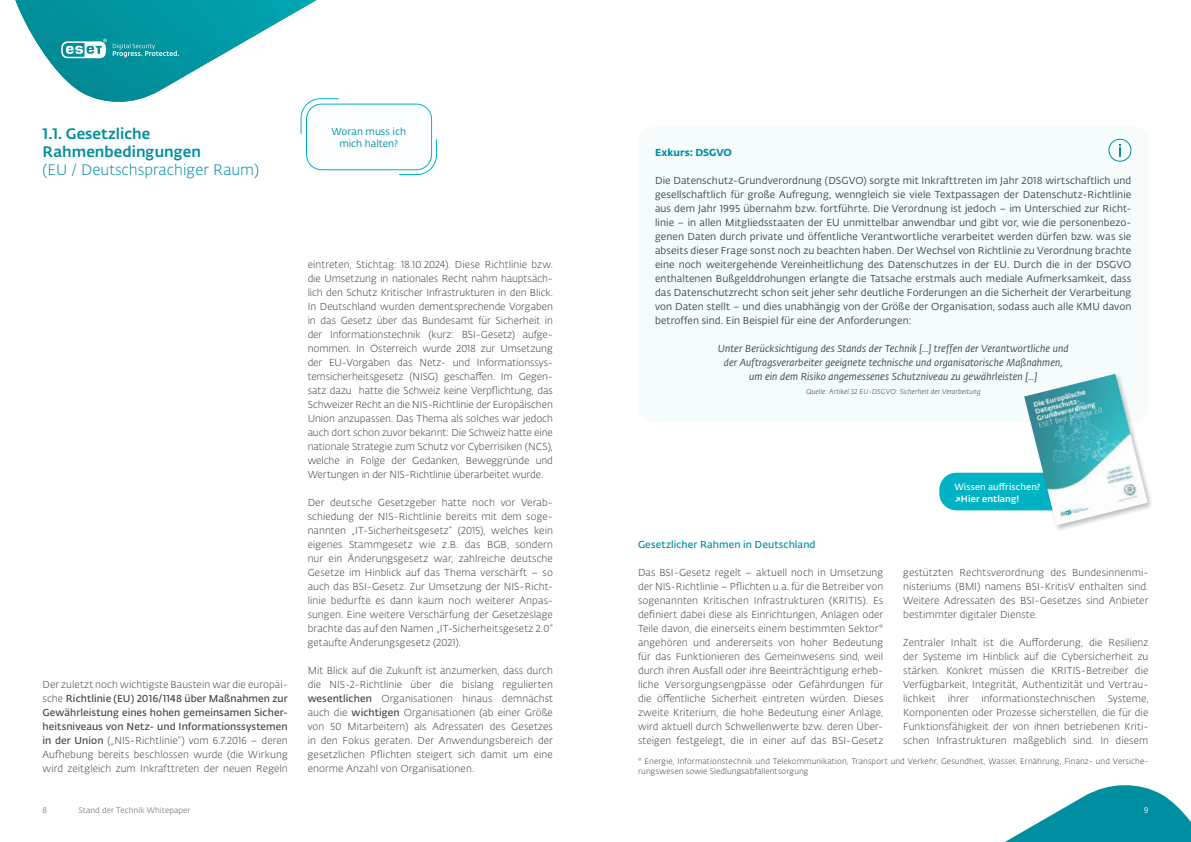
<style>
.page{position:relative;width:1191px;height:842px;background:#fff}
.page>*{position:absolute;margin:0;border:0;box-sizing:border-box;transform-origin:0 0}
.t1{font:15px/18px "Fedra Sans Alt Pro Med LF";letter-spacing:.005em;color:#008fa0}
.t2{font:15px "Fedra Sans Alt Pro Light LF";letter-spacing:.005em;color:#008fa0}
.t3{font:10px/14px "Fedra Sans Alt Pro Light LF";letter-spacing:.005em;color:#3d4548;text-align:justify}
.t4{font:10px/14px "Fedra Sans Alt Pro Book LF";letter-spacing:.01em;color:#3d4548;text-align:justify}
.t5{font:10px/14px "Fedra Sans Alt Pro Book Italic LF";letter-spacing:.005em;color:#3d4548;text-align:center}
.t6{font:10px/14px "Fedra Sans Alt Pro Demi LF";letter-spacing:.01em;color:#3d4548;text-align:justify}
.t7{font:10px "Fedra Sans Alt Pro Demi LF";letter-spacing:.01em;color:#008fa0}
.t8{font:10px/12px "Fedra Sans Alt Pro Book LF";color:#008fa0;text-align:center}
.t9{font:10px "Fedra Sans Alt Pro Bold LF";letter-spacing:.01em;color:#008fa0}
.t10{font:9px "Fedra Sans Alt Pro Demi LF";letter-spacing:.015em;color:#fff}
.t11{font:9px "Fedra Sans Alt Pro Med LF";letter-spacing:.01em;color:#fff}
.t12{font:8px/10px "Fedra Sans Alt Pro Light LF";letter-spacing:.015em;color:#3d4548}
.t13{font:8px "Fedra Sans Alt Pro Book LF";color:#878787}
.t14{font:8px "Fedra Sans Alt Pro Book LF";color:#fff}
.t15{font:7px "Fedra Sans Alt Pro Light Italic LF";letter-spacing:.02em;color:#3d4548}
.s1{font-family:"Fedra Sans Alt Pro Light LF"}
.s2{font-family:"Fedra Sans Alt Pro Demi LF"}
</style>
<div class="page">
<svg style="left:1005px;top:785px;width:186px;height:57px"></svg>
<img style="left:15px;top:0;width:302px;height:102px">
<svg style="left:61px;top:39px;width:46px;height:19px"></svg>
<svg style="left:113px;top:44px;width:66px;height:13px"></svg>
<div style="left:306px;top:104px;width:125px;height:66px;background:#fbfdfe;border-radius:15px"></div>
<div style="left:306px;top:104px;width:126px;height:66px;border:1px solid #00b3c4;border-radius:15px"></div>
<svg style="left:300px;top:98px;width:39px;height:37px"></svg>
<svg style="left:398px;top:139px;width:39px;height:37px"></svg>
<div style="left:638px;top:127px;width:510px;height:295px;background:#f6fbfc;border-radius:14px"></div>
<svg style="left:1119px;top:144px;width:1px;height:13px"></svg>
<div style="left:1108px;top:139px;width:23px;height:23px;border:1px solid #008fa0;border-radius:50%"></div>
<div style="left:939px;top:473px;width:144px;height:37px;background:#00b3c4;border-radius:17px"></div>
<div style="left:1023px;top:373px;width:131px;height:159px;background:#000;opacity:.25"></div>
<img style="left:1024px;top:374px;width:123px;height:151px">
<h1 class="t1" style="left:43px;top:124px;width:160px">1.1. Gesetzliche<br>Rahmenbedingungen</h1>
<h1 class="t2" style="left:43px;top:160px;width:218px">(EU / Deutschsprachiger Raum)</h1>
<p class="t8" style="left:331px;top:125px;width:76px">Woran muss ich mich halten?</p>
<p class="t3" style="left:43px;top:677px;width:247px">Der zuletzt noch wichtigste Baustein war die europäi-</p>
<p class="t6" style="left:43px;top:691px;width:247px"><span class="s1">sche</span> Richtlinie (EU) 2016/1148 über Maßnahmen zur Gewährleistung eines hohen gemeinsamen Sicher&shy;heitsniveaus von Netz- und Informationssystemen</p>
<p class="t3" style="left:43px;top:733px;width:247px"><span class="s2">in der Union</span> („NIS-Richtlinie“) vom 6.7.2016 – deren Aufhebung bereits beschlossen wurde (die Wirkung wird zeitgleich zum Inkrafttreten der neuen Regeln</p>
<p class="t3" style="left:308px;top:257px;width:247px">eintreten, Stichtag: 18.10.2024). Diese Richtlinie bzw. die Umsetzung in nationales Recht nahm hauptsäch&shy;lich den Schutz Kritischer Infrastrukturen in den Blick.<br>In Deutschland wurden dementsprechende Vorgaben in das Gesetz über das Bundesamt für Sicherheit in der Informationstechnik (kurz: BSI-Gesetz) aufge&shy;nommen. In Österreich wurde 2018 zur Umsetzung der EU-Vorgaben das Netz- und Informationssys&shy;temsicherheitsgesetz (NISG) geschaffen. Im Gegen&shy;satz dazu hatte die Schweiz keine Verpflichtung, das Schweizer Recht an die NIS-Richtlinie der Europäischen Union anzupassen. Das Thema als solches war jedoch auch dort schon zuvor bekannt: Die Schweiz hatte eine nationale Strategie zum Schutz vor Cyberrisiken (NCS), welche in Folge der Gedanken, Beweggründe und Wertungen in der NIS-Richtlinie überarbeitet wurde.</p>
<p class="t3" style="left:308px;top:495px;width:247px">Der deutsche Gesetzgeber hatte noch vor Verab&shy;schiedung der NIS-Richtlinie bereits mit dem soge&shy;nannten „IT-Sicherheitsgesetz“ (2015), welches kein eigenes Stammgesetz wie z.B. das BGB, sondern nur ein Änderungsgesetz war, zahlreiche deutsche Gesetze im Hinblick auf das Thema verschärft – so auch das BSI-Gesetz. Zur Umsetzung der NIS-Richt&shy;linie bedurfte es dann kaum noch weiterer Anpas&shy;sungen. Eine weitere Verschärfung der Gesetzeslage brachte das auf den Namen „IT-Sicherheitsgesetz 2.0“ getaufte Änderungsgesetz (2021).</p>
<p class="t3" style="left:308px;top:663px;width:247px">Mit Blick auf die Zukunft ist anzumerken, dass durch die NIS-2-Richtlinie über die bislang regulierten <span class="s2">wesentlichen</span> Organisationen hinaus demnächst auch die <span class="s2">wichtigen</span> Organisationen (ab einer Größe von 50 Mitarbeitern) als Adressaten des Gesetzes in den Fokus geraten. Der Anwendungsbereich der gesetzlichen Pflichten steigert sich damit um eine enorme Anzahl von Organisationen.</p>
<p class="t9" style="left:655px;top:144px;width:78px">Exkurs: DSGVO</p>
<p class="t4" style="left:655px;top:173px;width:478px">Die Datenschutz-Grundverordnung (DSGVO) sorgte mit Inkrafttreten im Jahr 2018 wirtschaftlich und gesellschaftlich für große Aufregung, wenngleich sie viele Textpassagen der Datenschutz-Richtlinie aus dem Jahr 1995 übernahm bzw. fortführte. Die Verordnung ist jedoch – im Unterschied zur Richt&shy;linie – in allen Mitgliedsstaaten der EU unmittelbar anwendbar und gibt vor, wie die personenbezo&shy;genen Daten durch private und öffentliche Verantwortliche verarbeitet werden dürfen bzw. was sie abseits dieser Frage sonst noch zu beachten haben. Der Wechsel von Richtlinie zu Verordnung brachte eine noch weitergehende Vereinheitlichung des Datenschutzes in der EU. Durch die in der DSGVO enthaltenen Bußgelddrohungen erlangte die Tatsache erstmals auch mediale Aufmerksamkeit, dass das Datenschutzrecht schon seit jeher sehr deutliche Forderungen an die Sicherheit der Verarbeitung von Daten stellt – und dies unabhängig von der Größe der Organisation, sodass auch alle KMU davon betroffen sind. Ein Beispiel für eine der Anforderungen:</p>
<p class="t5" style="left:718px;top:341px;width:352px">Unter Berücksichtigung des Stands der Technik […] treffen der Verantwortliche und der Auftragsverarbeiter geeignete technische und organisatorische Maßnahmen, um ein dem Risiko angemessenes Schutzniveau zu gewährleisten […]</p>
<p class="t15" style="left:806px;top:387px;width:176px">Quelle: Artikel 32 EU-DSGVO: Sicherheit der Verarbeitung</p>
<p class="t10" style="left:954px;top:480px;width:88px">Wissen auffrischen?</p>
<p class="t11" style="left:954px;top:492px;width:66px">↗Hier entlang!</p>
<p class="t7" style="left:638px;top:537px;width:179px">Gesetzlicher Rahmen in Deutschland</p>
<p class="t3" style="left:638px;top:565px;width:247px">Das BSI-Gesetz regelt – aktuell noch in Umsetzung der NIS-Richtlinie – Pflichten u.a. für die Betreiber von sogenannten Kritischen Infrastrukturen (KRITIS). Es definiert dabei diese als Einrichtungen, Anlagen oder Teile davon, die einerseits einem bestimmten Sektor* angehören und andererseits von hoher Bedeutung für das Funktionieren des Gemeinwesens sind, weil durch ihren Ausfall oder ihre Beeinträchtigung erheb&shy;liche Versorgungsengpässe oder Gefährdungen für die öffentliche Sicherheit eintreten würden. Dieses zweite Kriterium, die hohe Bedeutung einer Anlage, wird aktuell durch Schwellenwerte bzw. deren Über&shy;steigen festgelegt, die in einer auf das BSI-Gesetz</p>
<p class="t3" style="left:903px;top:565px;width:247px">gestützten Rechtsverordnung des Bundesinnenmi&shy;nisteriums (BMI) namens BSI-KritisV enthalten sind.<br>Weitere Adressaten des BSI-Gesetzes sind Anbieter bestimmter digitaler Dienste.</p>
<p class="t3" style="left:903px;top:635px;width:247px">Zentraler Inhalt ist die Aufforderung, die Resilienz der Systeme im Hinblick auf die Cybersicherheit zu stärken. Konkret müssen die KRITIS-Betreiber die Verfügbarkeit, Integrität, Authentizität und Vertrau&shy;lichkeit ihrer informationstechnischen Systeme, Komponenten oder Prozesse sicherstellen, die für die Funktionsfähigkeit der von ihnen betriebenen Kriti&shy;schen Infrastrukturen maßgeblich sind. In diesem</p>
<p class="t12" style="left:638px;top:756px;width:512px">* Energie, Informationstechnik und Telekommunikation, Transport und Verkehr, Gesundheit, Wasser, Ernährung, Finanz- und Versiche&shy;rungswesen sowie Siedlungsabfallentsorgung</p>
<p class="t13" style="left:43px;top:805px;width:6px">8</p>
<p class="t13" style="left:79px;top:805px;width:114px">Stand der Technik Whitepaper</p>
<p class="t14" style="left:1143px;top:805px;width:6px">9</p>
</div>
